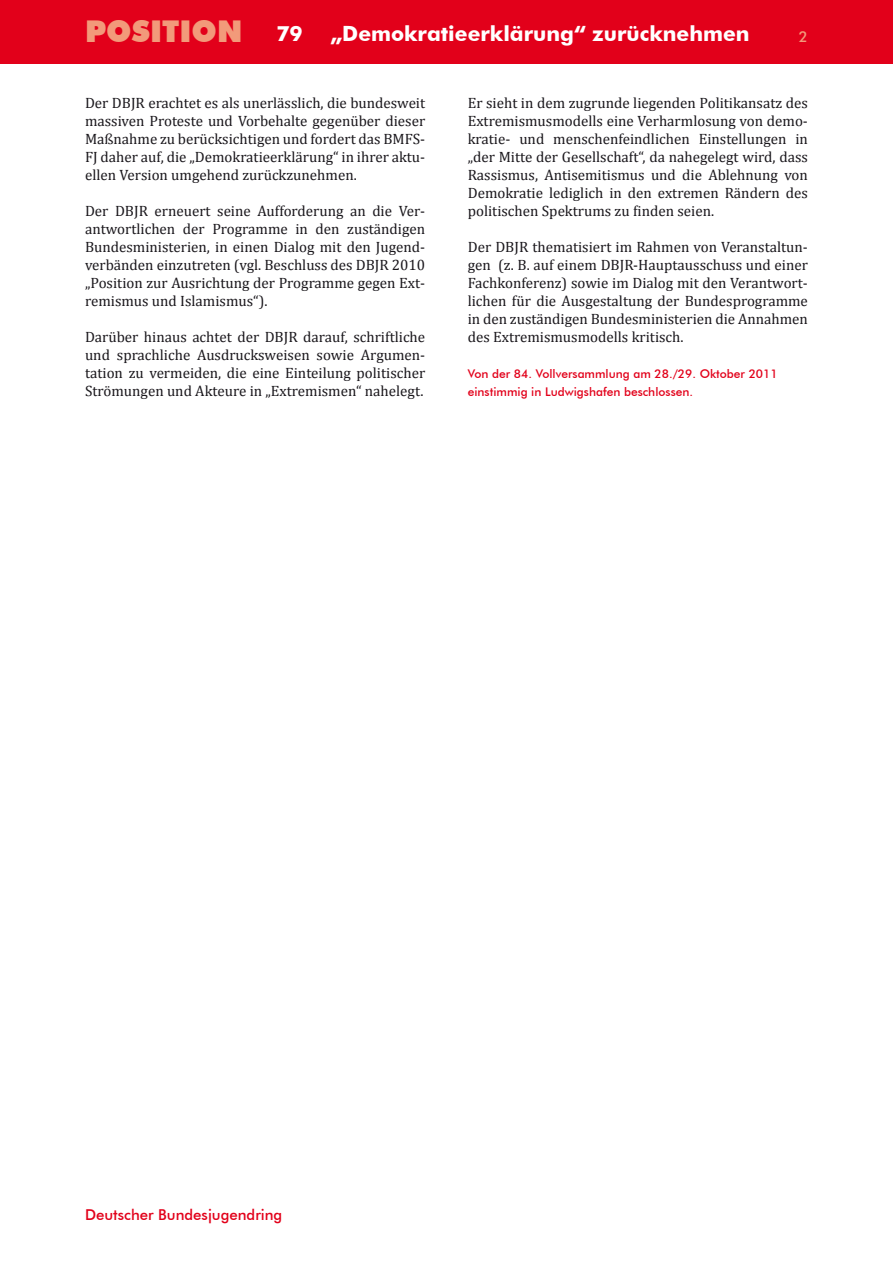
<style>
.page{position:relative;width:893px;height:1263px;background:#fff}
.page>*{position:absolute;margin:0;border:0;box-sizing:border-box;transform-origin:0 0}
.t1{font:900 30px "Futura BT";color:#f29a7a}
.t2{font:700 21px "Futura BT";color:#fff}
.t3{font:15px/18px "Cambria";color:#1a171c;text-align:justify}
.t4{font:500 15px "Futura BT";color:#e2001a}
.t5{font:500 15px "Futura BT";color:#f29a7a}
.t6{font:500 12px/18px "Futura BT";color:#e2001a}
</style>
<div class="page">
<div style="left:0;top:0;width:893px;height:64px;background:#e2001a"></div>
<h1 class="t1" style="left:85px;top:13px;width:159px">POSITION</h1>
<p class="t5" style="left:799px;top:28px;width:11px">2</p>
<h2 class="t2" style="left:276px;top:21px;width:28px">79</h2>
<h2 class="t2" style="left:330px;top:21px;width:421px">„Demokratieerklärung“ zurücknehmen</h2>
<p class="t3" style="left:85px;top:94px;width:342px">Der DBJR erachtet es als unerlässlich, die bundesweit massiven Proteste und Vorbehalte gegenüber dieser Maßnahme zu berücksichtigen und fordert das BMFS-FJ daher auf, die „Demokratieerklärung“ in ihrer aktu&shy;ellen Version umgehend zurückzunehmen.</p>
<p class="t3" style="left:85px;top:202px;width:342px">Der DBJR erneuert seine Aufforderung an die Ver&shy;antwortlichen der Programme in den zuständigen Bundesministerien, in einen Dialog mit den Jugend&shy;verbänden einzutreten (vgl. Beschluss des DBJR 2010 „Position zur Ausrichtung der Programme gegen Ext&shy;remismus und Islamismus“).</p>
<p class="t3" style="left:85px;top:328px;width:342px">Darüber hinaus achtet der DBJR darauf, schriftliche und sprachliche Ausdrucksweisen sowie Argumen&shy;tation zu vermeiden, die eine Einteilung politischer Strömungen und Akteure in „Extremismen“ nahelegt.</p>
<p class="t3" style="left:468px;top:94px;width:342px">Er sieht in dem zugrunde liegenden Politikansatz des Extremismusmodells eine Verharmlosung von demo&shy;kratie- und menschenfeindlichen Einstellungen in „der Mitte der Gesellschaft“, da nahegelegt wird, dass Rassismus, Antisemitismus und die Ablehnung von Demokratie lediglich in den extremen Rändern des politischen Spektrums zu finden seien.</p>
<p class="t3" style="left:468px;top:238px;width:342px">Der DBJR thematisiert im Rahmen von Veranstaltun&shy;gen (z. B. auf einem DBJR-Hauptausschuss und einer Fachkonferenz) sowie im Dialog mit den Verantwort&shy;lichen für die Ausgestaltung der Bundesprogramme in den zuständigen Bundesministerien die Annahmen des Extremismusmodells kritisch.</p>
<p class="t6" style="left:468px;top:365px;width:311px">Von der 84. Vollversammlung am 28./29. Oktober 2011 einstimmig in Ludwigshafen beschlossen.</p>
<p class="t4" style="left:85px;top:1206px;width:199px">Deutscher Bundesjugendring</p>
</div>
